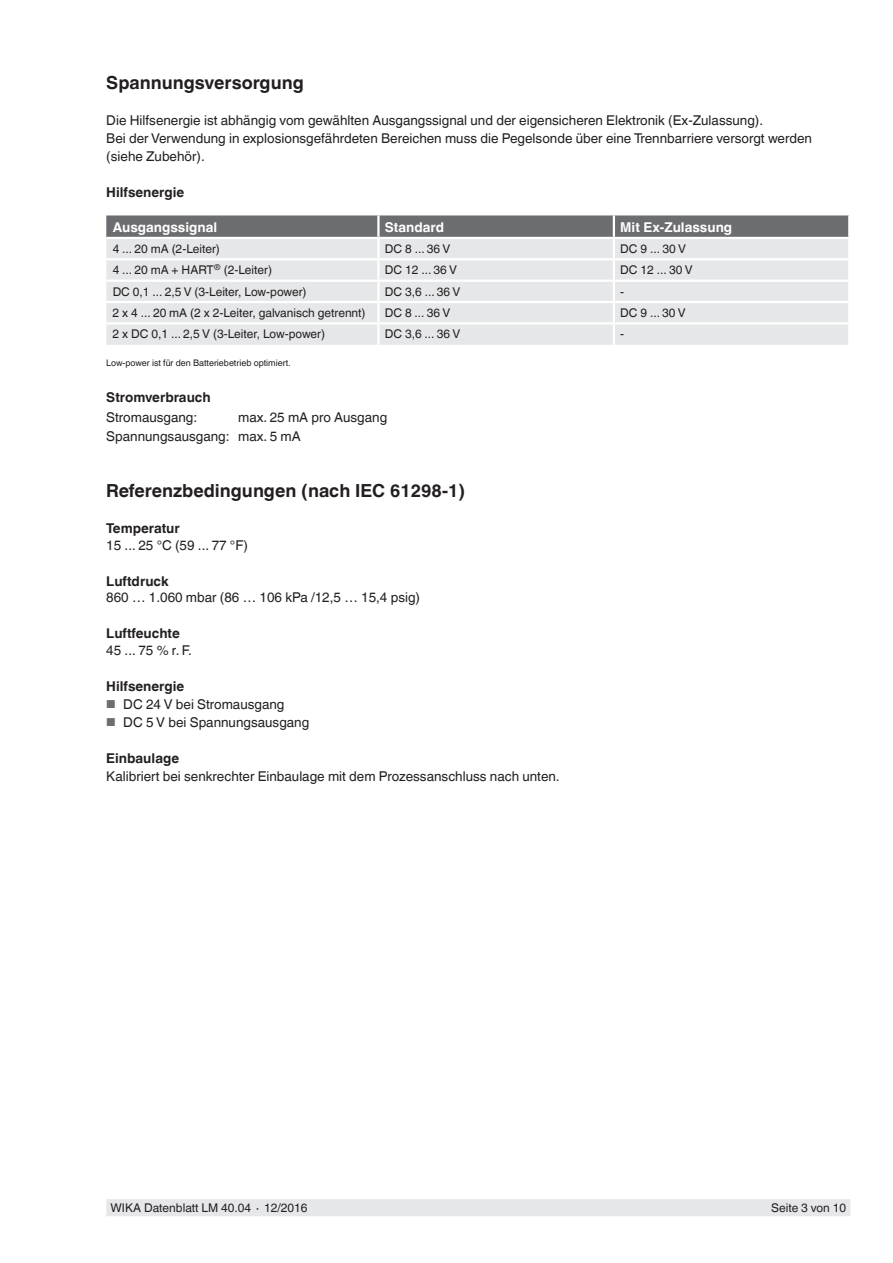
<style>
.page{position:relative;width:893px;height:1263px;background:#fff}
.page>*{position:absolute;margin:0;border:0;box-sizing:border-box;transform-origin:0 0}
.t1{font:700 18px "Helvetica World";color:#231f20}
.t2{font:13.5px/18px "Helvetica World";color:#231f20}
.t3{font:700 13.5px "Helvetica World";color:#231f20}
.t4{font:700 13.5px "Helvetica World";color:#fff}
.t5{font:12px "Helvetica World";color:#231f20}
.t6{font:9px "Helvetica World";color:#231f20}
.s1{font-size:11.55px;color:#6c6d70}
</style>
<div class="page">
<div style="left:106px;top:1199px;width:744px;height:17px;background:#e6e7e9"></div>
<div style="left:106px;top:260px;width:742px;height:85px;background:#e6e7e9"></div>
<svg style="left:106px;top:215px;width:744px;height:43px;background:#abacaf"></svg>
<hr style="left:377px;top:260px;width:3px;height:20px;background:#fff">
<hr style="left:613px;top:260px;width:2px;height:20px;background:#fff">
<hr style="left:106px;top:280px;width:272px;height:2px;background:#fff">
<hr style="left:378px;top:280px;width:236px;height:2px;background:#fff">
<hr style="left:377px;top:282px;width:3px;height:19px;background:#fff">
<hr style="left:614px;top:280px;width:236px;height:2px;background:#fff">
<hr style="left:106px;top:301px;width:272px;height:2px;background:#fff">
<hr style="left:378px;top:301px;width:236px;height:2px;background:#fff">
<hr style="left:377px;top:303px;width:3px;height:19px;background:#fff">
<hr style="left:614px;top:301px;width:236px;height:2px;background:#fff">
<svg style="left:613px;top:282px;width:2px;height:40px"></svg>
<hr style="left:106px;top:322px;width:272px;height:3px;background:#fff">
<hr style="left:378px;top:322px;width:236px;height:3px;background:#fff">
<hr style="left:377px;top:325px;width:3px;height:20px;background:#fff">
<hr style="left:614px;top:322px;width:236px;height:3px;background:#fff">
<hr style="left:613px;top:325px;width:2px;height:20px;background:#fff">
<h1 class="t1" style="left:106px;top:73px;width:199px">Spannungsversorgung</h1>
<p class="t2" style="left:106px;top:112px;width:707px">Die Hilfsenergie ist abhängig vom gewählten Ausgangssignal und der eigensicheren Elektronik (Ex-Zulassung).<br>Bei der Verwendung in explosionsgefährdeten Bereichen muss die Pegelsonde über eine Trennbarriere versorgt werden (siehe Zubehör).</p>
<p class="t3" style="left:106px;top:185px;width:79px">Hilfsenergie</p>
<p class="t4" style="left:113px;top:219px;width:106px">Ausgangssignal</p>
<p class="t4" style="left:385px;top:219px;width:61px">Standard</p>
<p class="t4" style="left:620px;top:219px;width:113px">Mit Ex-Zulassung</p>
<p class="t5" style="left:113px;top:242px;width:109px">4 ... 20 mA (2-Leiter)</p>
<p class="t5" style="left:385px;top:242px;width:67px">DC 8 ... 36 V</p>
<p class="t5" style="left:620px;top:242px;width:67px">DC 9 ... 30 V</p>
<p class="t5" style="left:113px;top:263px;width:161px">4 ... 20 mA + HART<sup>®</sup> (2-Leiter)</p>
<p class="t5" style="left:385px;top:263px;width:74px">DC 12 ... 36 V</p>
<p class="t5" style="left:620px;top:263px;width:74px">DC 12 ... 30 V</p>
<p class="t5" style="left:113px;top:284px;width:195px">DC 0,1 ... 2,5 V (3-Leiter, Low-power)</p>
<p class="t5" style="left:385px;top:284px;width:77px">DC 3,6 ... 36 V</p>
<p class="t5" style="left:620px;top:284px;width:5px">-</p>
<p class="t5" style="left:113px;top:306px;width:254px">2 x 4 ... 20 mA (2 x 2-Leiter, galvanisch getrennt)</p>
<p class="t5" style="left:385px;top:306px;width:67px">DC 8 ... 36 V</p>
<p class="t5" style="left:620px;top:306px;width:67px">DC 9 ... 30 V</p>
<p class="t5" style="left:113px;top:327px;width:214px">2 x DC 0,1 ... 2,5 V (3-Leiter, Low-power)</p>
<p class="t5" style="left:385px;top:327px;width:77px">DC 3,6 ... 36 V</p>
<p class="t5" style="left:620px;top:327px;width:5px">-</p>
<p class="t6" style="left:106px;top:357px;width:186px">Low-power ist für den Batteriebetrieb optimiert.</p>
<p class="t3" style="left:106px;top:389px;width:106px">Stromverbrauch</p>
<p class="t2" style="left:106px;top:408px;width:92px">Stromausgang:</p>
<p class="t2" style="left:106px;top:407px;width:282px;line-height:19.2px;text-indent:132px">max. 25 mA pro Ausgang<br>Spannungsausgang: max. 5 mA</p>
<h1 class="t1" style="left:106px;top:480px;width:360px">Referenzbedingungen (nach IEC 61298-1)</h1>
<p class="t3" style="left:106px;top:520px;width:75px">Temperatur</p>
<p class="t2" style="left:106px;top:536px;width:143px">15 ... 25 °C (59 ... 77 °F)</p>
<p class="t3" style="left:106px;top:573px;width:64px">Luftdruck</p>
<p class="t2" style="left:106px;top:588px;width:315px">860 … 1.060 mbar (86 … 106 kPa /12,5 … 15,4 psig)</p>
<p class="t3" style="left:106px;top:625px;width:75px">Luftfeuchte</p>
<p class="t2" style="left:106px;top:641px;width:87px">45 ... 75 % r. F.</p>
<p class="t3" style="left:106px;top:678px;width:79px">Hilfsenergie</p>
<p class="t2" style="left:106px;top:695px;width:180px"><span class="s1">■</span> DC 24 V bei Stromausgang</p>
<p class="t2" style="left:106px;top:713px;width:204px"><span class="s1">■</span> DC 5 V bei Spannungsausgang</p>
<p class="t3" style="left:106px;top:750px;width:74px">Einbaulage</p>
<p class="t2" style="left:106px;top:767px;width:455px">Kalibriert bei senkrechter Einbaulage mit dem Prozessanschluss nach unten.</p>
<p class="t5" style="left:111px;top:1201px;width:199px">WIKA Datenblatt LM 40.04 ∙ 12/2016</p>
<p class="t5" style="left:771px;top:1201px;width:77px">Seite 3 von 10</p>
</div>
